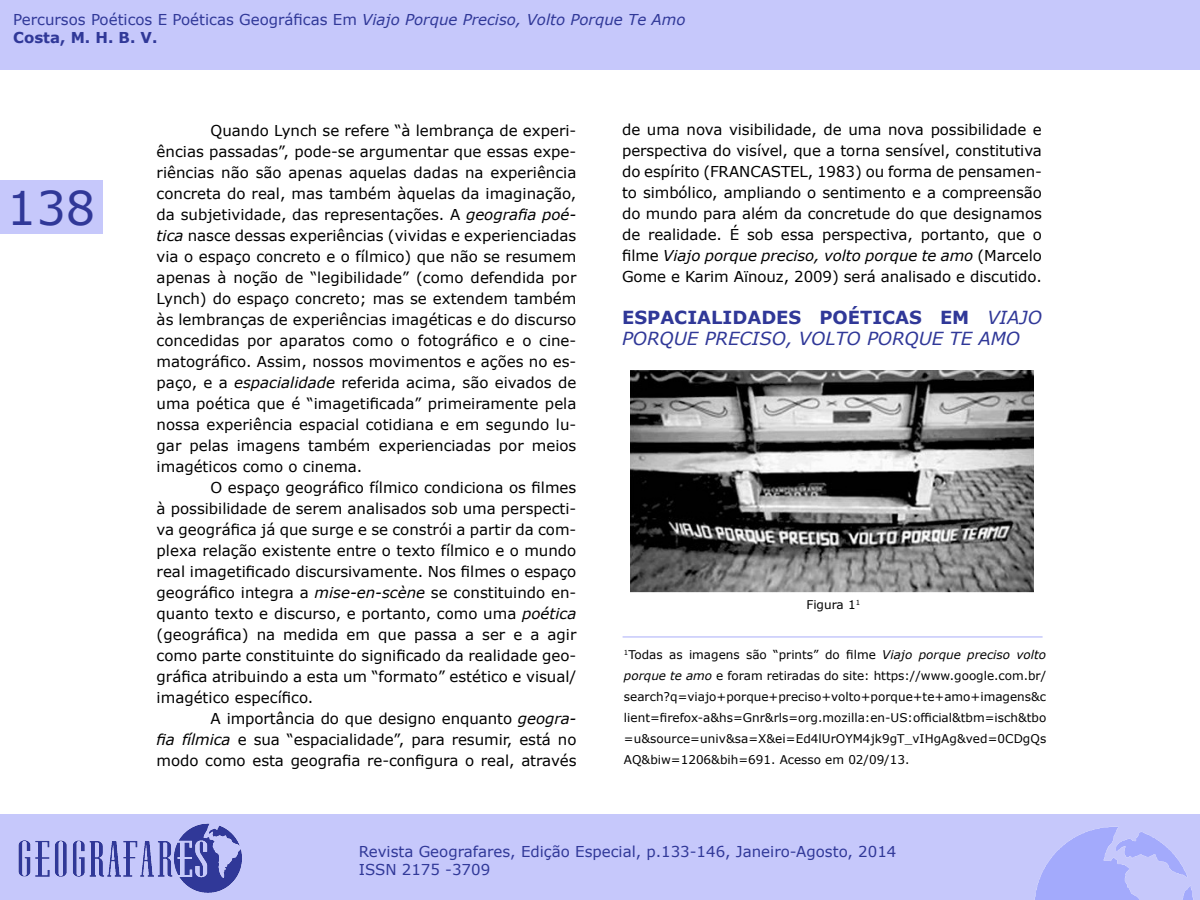
<style>
.page{position:relative;width:1200px;height:900px;background:#fff}
.page>*{position:absolute;margin:0;border:0;box-sizing:border-box;transform-origin:0 0}
.t1{font:46.5px "Verdana";color:#303898}
.t2{font:italic 18px/21px "Verdana";color:#303898}
.t3{font:15px/21px "Verdana";letter-spacing:-.005em;color:#000;text-align:justify}
.t4{font:15px/18px "Verdana";color:#303898}
.Citações{font:12px/21px "Verdana";color:#000;text-align:justify}
.Notas{font:12px "Verdana";color:#000}
.s1{font-style:italic}
.s2{font-weight:700}
.s3{font-weight:700;font-style:normal}
</style>
<div class="page">
<div style="left:0;top:180px;width:102px;height:54px;background:#c6c8fb"></div>
<div style="left:0;top:814px;width:1200px;height:86px;background:#c6c8fb"></div>
<img style="left:18px;top:823px;width:224px;height:70px">
<img style="left:1035px;top:827px;width:158px;height:73px">
<div style="left:0;top:0;width:1200px;height:69px;background:#c6c8fb"></div>
<hr style="left:623px;top:636px;width:420px;height:2px;background:#c6c8fb">
<img style="left:630px;top:370px;width:404px;height:222px">
<p class="t4" style="left:13px;top:11px;width:674px">Percursos Poéticos E Poéticas Geográficas Em <span class="s1">Viajo Porque Preciso, Volto Porque Te Amo<br></span><span class="s2">Costa, M. H. B. V.</span></p>
<h1 class="t1" style="left:7px;top:176px;width:90px">138</h1>
<p class="t3" style="left:157px;top:120px;width:421px;text-indent:54px">Quando Lynch se refere “à lembrança de experi&shy;ências passadas”, pode-se argumentar que essas expe&shy;riências não são apenas aquelas dadas na experiência concreta do real, mas também àquelas da imaginação, da subjetividade, das representações. A <span class="s1">geografia poé&shy;tica</span> nasce dessas experiências (vividas e experienciadas via o espaço concreto e o fílmico) que não se resumem apenas à noção de “legibilidade” (como defendida por Lynch) do espaço concreto; mas se extendem também às lembranças de experiências imagéticas e do discurso concedidas por aparatos como o fotográfico e o cine&shy;matográfico. Assim, nossos movimentos e ações no es&shy;paço, e a <span class="s1">espacialidade</span> referida acima, são eivados de uma poética que é “imagetificada” primeiramente pela nossa experiência espacial cotidiana e em segundo lu&shy;gar pelas imagens também experienciadas por meios imagéticos como o cinema.</p>
<p class="t3" style="left:157px;top:477px;width:421px;text-indent:54px">O espaço geográfico fílmico condiciona os filmes à possibilidade de serem analisados sob uma perspecti&shy;va geográfica já que surge e se constrói a partir da com&shy;plexa relação existente entre o texto fílmico e o mundo real imagetificado discursivamente. Nos filmes o espaço geográfico integra a <span class="s1">mise-en-scène</span> se constituindo en&shy;quanto texto e discurso, e portanto, como uma <span class="s1">poética </span>(geográfica) na medida em que passa a ser e a agir como parte constituinte do significado da realidade geo&shy;gráfica atribuindo a esta um “formato” estético e visual/ imagético específico.</p>
<p class="t3" style="left:157px;top:708px;width:421px;text-indent:54px">A importância do que designo enquanto <span class="s1">geogra&shy;fia fílmica</span> e sua “espacialidade”, para resumir, está no modo como esta geografia re-configura o real, através</p>
<p class="t3" style="left:622px;top:119px;width:421px">de uma nova visibilidade, de uma nova possibilidade e perspectiva do visível, que a torna sensível, constitutiva do espírito (FRANCASTEL, 1983) ou forma de pensamen&shy;to simbólico, ampliando o sentimento e a compreensão do mundo para além da concretude do que designamos de realidade. É sob essa perspectiva, portanto, que o filme <span class="s1">Viajo porque preciso, volto porque te amo</span> (Marcelo Gome e Karim Aïnouz, 2009) será analisado e discutido.</p>
<p class="t2" style="left:622px;top:307px;width:421px"><span class="s3">ESPACIALIDADES POÉTICAS EM</span> VIAJO<br>PORQUE PRECISO, VOLTO PORQUE TE AMO</p>
<p class="Notas" style="left:806px;top:597px;width:55px">Figura 1<sup>1</sup></p>
<p class="Citações" style="left:624px;top:644px;width:424px"><sup>1</sup>Todas as imagens são “prints” do filme <span class="s1">Viajo porque preciso volto porque te amo</span> e foram retiradas do site: https://www.google.com.br/ search?q=viajo+porque+preciso+volto+porque+te+amo+imagens&amp;c lient=firefox-a&amp;hs=Gnr&amp;rls=org.mozilla:en-US:official&amp;tbm=isch&amp;tbo =u&amp;source=univ&amp;sa=X&amp;ei=Ed4lUrOYM4jk9gT_vIHgAg&amp;ved=0CDgQs AQ&amp;biw=1206&amp;bih=691. Acesso em 02/09/13.</p>
<p class="t4" style="left:359px;top:843px;width:539px">Revista Geografares, Edição Especial, p.133-146, Janeiro-Agosto, 2014<br>ISSN 2175 -3709</p>
</div>
